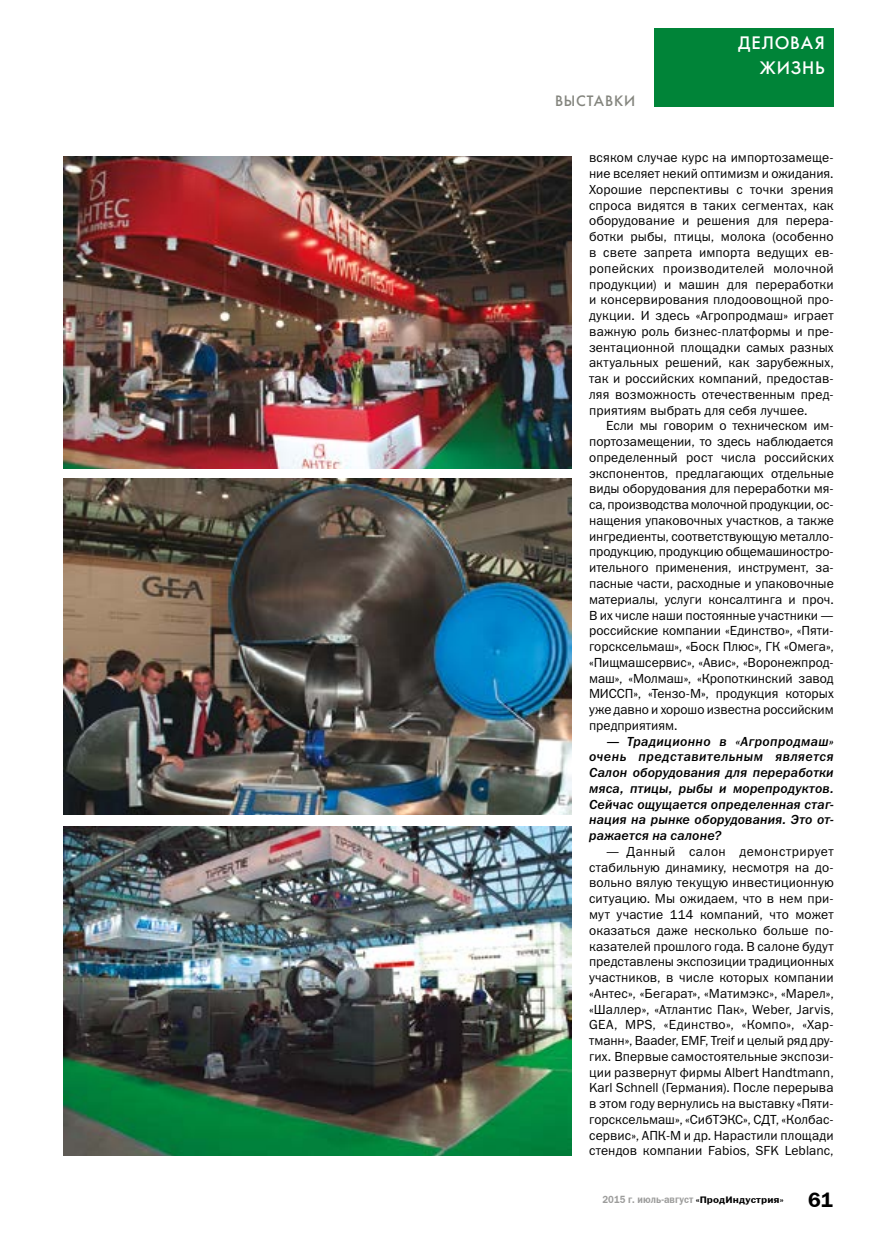
<style>
.page{position:relative;width:893px;height:1234px;background:#fff}
.page>*{position:absolute;margin:0;border:0;box-sizing:border-box;transform-origin:0 0}
.t1{font:21px "Franklin Gothic Demi C";color:#000}
.t2{font:18px/22.4px "Futuris C";letter-spacing:.045em;color:#fff;text-align:right}
.t3{font:15px "Futuris C";letter-spacing:.045em;color:#84857e}
.t4{font:13.2px/15.8px "Franklin Gothic Book C";letter-spacing:.005em;color:#000;text-align:justify}
.t5{font:italic 13.2px/15.8px "Franklin Gothic Medium C";letter-spacing:.015em;color:#000;text-align:justify}
.t6{font:10.5px "Franklin Gothic Demi C";color:#9d9d9c;scale:.9 1}
.s1{font-size:9.45px;color:#000}
</style>
<div class="page">
<div style="left:654px;top:29px;width:179px;height:78px;background:#008438"></div>
<img style="left:64px;top:156px;width:507px;height:312px">
<img style="left:64px;top:478px;width:507px;height:335px">
<img style="left:64px;top:826px;width:507px;height:328px">
<p class="t3" style="left:555px;top:92px;width:82px">ВЫСТАВКИ</p>
<h2 class="t2" style="left:701px;top:26px;width:126px">ПЕРЕРАБОТКА<br>МЯСА</h2>
<h2 class="t2" style="left:738px;top:31px;width:88px;line-height:24.8px">ДЕЛОВАЯ<br>ЖИЗНЬ</h2>
<p class="t4" style="left:589px;top:150px;width:246px">всяком случае курс на импортозамеще&shy;ние вселяет некий оптимизм и ожидания.<br>Хорошие перспективы с точки зрения спроса видятся в таких сегментах, как оборудование и решения для перера&shy;ботки рыбы, птицы, молока (особенно в свете запрета импорта ведущих ев&shy;ропейских производителей молочной продукции) и машин для переработки и консервирования плодоовощной про&shy;дукции. И здесь «Агропродмаш» играет важную роль бизнес-платформы и пре&shy;зентационной площадки самых разных актуальных решений, как зарубежных, так и российских компаний, предостав&shy;ляя возможность отечественным пред&shy;приятиям выбрать для себя лучшее.</p>
<p class="t4" style="left:589px;top:418px;width:246px;text-indent:17px">Если мы говорим о техническом им&shy;портозамещении, то здесь наблюдается определенный рост числа российских экспонентов, предлагающих отдельные виды оборудования для переработки мя&shy;са, производства молочной продукции, ос&shy;нащения упаковочных участков, а также ингредиенты, соответствующую металло&shy;продукцию, продукцию общемашиностро&shy;ительного применения, инструмент, за&shy;пасные части, расходные и упаковочные материалы, услуги консалтинга и проч.<br>В их числе наши постоянные участники — российские компании «Единство», «Пяти&shy;горсксельмаш», «Боск Плюс», ГК «Омега», «Пищмашсервис», «Авис», «Воронежпрод&shy;маш», «Молмаш», «Кропоткинский завод МИССП», «Тензо-М», продукция которых уже давно и хорошо известна российским предприятиям.</p>
<p class="t5" style="left:589px;top:733px;width:246px;text-indent:17px">— Традиционно в «Агропродмаш» очень представительным является Салон оборудования для переработки мяса, птицы, рыбы и морепродуктов.<br>Сейчас ощущается определенная стаг&shy;нация на рынке оборудования. Это от&shy;ражается на салоне?</p>
<p class="t4" style="left:589px;top:843px;width:246px;text-indent:17px">— Данный салон демонстрирует стабильную динамику, несмотря на до&shy;вольно вялую текущую инвестиционную ситуацию. Мы ожидаем, что в нем при&shy;мут участие 114 компаний, что может оказаться даже несколько больше по&shy;казателей прошлого года. В салоне будут представлены экспозиции традиционных участников, в числе которых компании «Антес», «Бегарат», «Матимэкс», «Марел», «Шаллер», «Атлантис Пак», Weber, Jarvis, GEA, MPS, «Единство», «Компо», «Хар&shy;тманн», Baader, EMF, Treif и целый ряд дру&shy;гих. Впервые самостоятельные экспози&shy;ции развернут фирмы Albert Handtmann, Karl Schnell (Германия). После перерыва в этом году вернулись на выставку «Пяти&shy;горсксельмаш», «СибТЭКС», СДТ, «Колбас&shy;сервис», АПК-М и др. Нарастили площади стендов компании Fabios, SFK Leblanc,</p>
<p class="t6" style="left:602px;top:1192px;width:203px">2015 г. июль-август <span class="s1">«ПродИндустрия»</span></p>
<h1 class="t1" style="left:808px;top:1187px;width:27px">61</h1>
</div>
